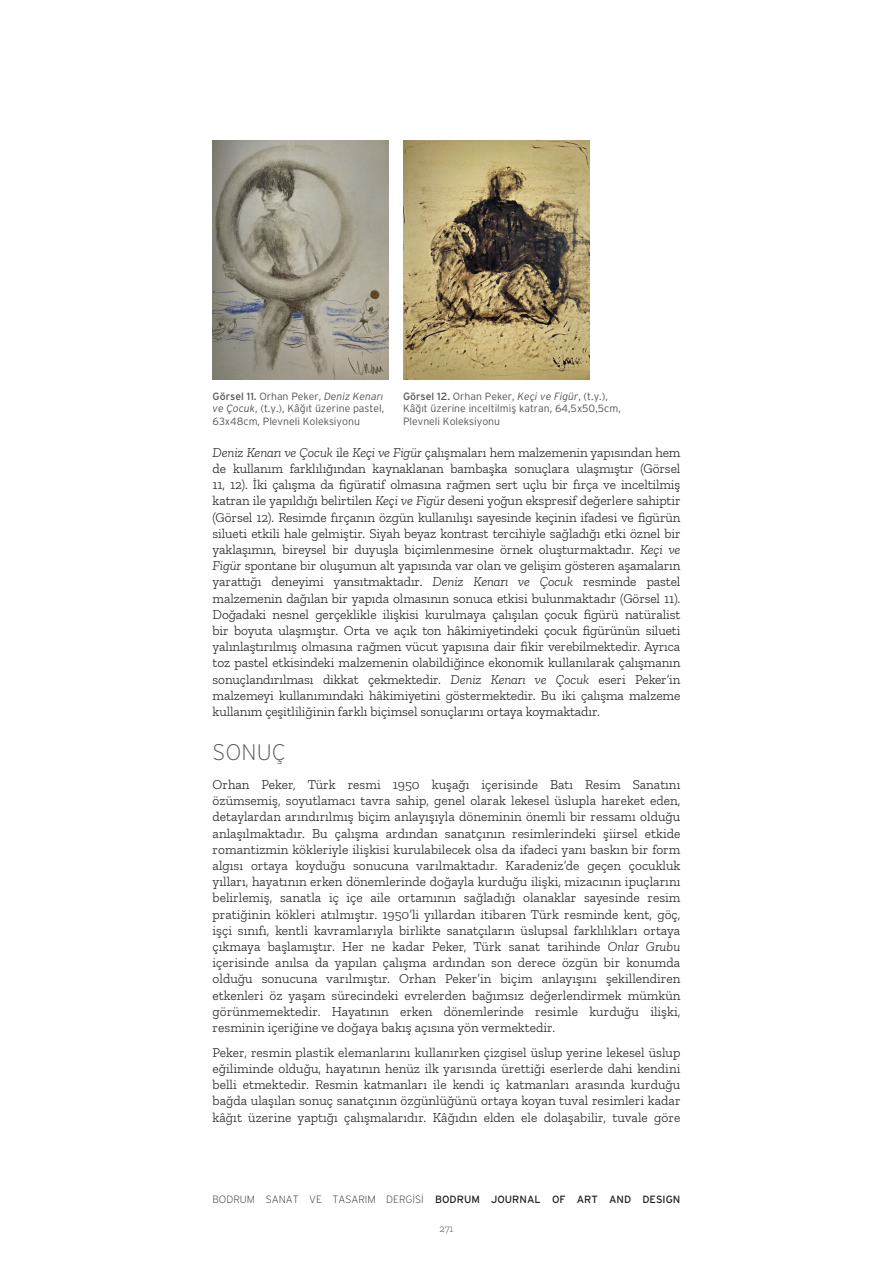
<style>
.page{position:relative;width:893px;height:1263px;background:#fff}
.page>*{position:absolute;margin:0;border:0;box-sizing:border-box;transform-origin:0 0}
.KAYNAKÇA_VE_sonuç_BAŞLIK{font:200 22.5px "Interstate";color:#525455}
.ana_metin{font:300 13.5px/16.2px "Zilla Slab";color:#231f20;text-align:justify}
.gorsel_etiketi{font:300 10.5px/12.6px "Interstate";color:#525455;text-align:justify}
.t1{font:200 10.5px "Interstate";color:#231f20}
.t2{font:300 10.5px "Zilla Slab";color:#626465}
.s1{font-weight:400}
.s2{font-style:italic}
</style>
<div class="page">
<img style="left:213px;top:140px;width:175px;height:239px">
<img style="left:403px;top:140px;width:186px;height:239px">
<p class="gorsel_etiketi" style="left:213px;top:390px;width:173px"><span class="s1">Görsel 11.</span> Orhan Peker, <span class="s2">Deniz Kenarı ve Çocuk</span>, (t.y.), Kâğıt üzerine pastel, 63x48cm, Plevneli Koleksiyonu</p>
<p class="gorsel_etiketi" style="left:403px;top:390px;width:219px;text-align:left"><span class="s1">Görsel 12.</span> Orhan Peker, <span class="s2">Keçi ve Figür</span>, (t.y.),<br>Kâğıt üzerine inceltilmiş katran, 64,5x50,5cm,<br>Plevneli Koleksiyonu</p>
<p class="ana_metin" style="left:213px;top:444px;width:469px"><span class="s2">Deniz Kenarı ve Çocuk</span> ile <span class="s2">Keçi ve Figür</span> çalışmaları hem malzemenin yapısından hem de kullanım farklılığından kaynaklanan bambaşka sonuçlara ulaşmıştır (Görsel 11, 12). İki çalışma da figüratif olmasına rağmen sert uçlu bir fırça ve inceltilmiş katran ile yapıldığı belirtilen <span class="s2">Keçi ve Figür</span> deseni yoğun ekspresif değerlere sahiptir (Görsel 12). Resimde fırçanın özgün kullanılışı sayesinde keçinin ifadesi ve figürün silueti etkili hale gelmiştir. Siyah beyaz kontrast tercihiyle sağladığı etki öznel bir yaklaşımın, bireysel bir duyuşla biçimlenmesine örnek oluşturmaktadır. <span class="s2">Keçi ve Figür</span> spontane bir oluşumun alt yapısında var olan ve gelişim gösteren aşamaların yarattığı deneyimi yansıtmaktadır. <span class="s2">Deniz Kenarı ve Çocuk</span> resminde pastel malzemenin dağılan bir yapıda olmasının sonuca etkisi bulunmaktadır (Görsel 11).<br>Doğadaki nesnel gerçeklikle ilişkisi kurulmaya çalışılan çocuk figürü natüralist bir boyuta ulaşmıştır. Orta ve açık ton hâkimiyetindeki çocuk figürünün silueti yalınlaştırılmış olmasına rağmen vücut yapısına dair fikir verebilmektedir. Ayrıca toz pastel etkisindeki malzemenin olabildiğince ekonomik kullanılarak çalışmanın sonuçlandırılması dikkat çekmektedir. <span class="s2">Deniz Kenarı ve Çocuk</span> eseri Peker’in malzemeyi kullanımındaki hâkimiyetini göstermektedir. Bu iki çalışma malzeme kullanım çeşitliliğinin farklı biçimsel sonuçlarını ortaya koymaktadır.</p>
<p class="KAYNAKÇA_VE_sonuç_BAŞLIK" style="left:213px;top:739px;width:75px">SONUÇ</p>
<p class="ana_metin" style="left:213px;top:776px;width:469px">Orhan Peker, Türk resmi 1950 kuşağı içerisinde Batı Resim Sanatını özümsemiş, soyutlamacı tavra sahip, genel olarak lekesel üslupla hareket eden, detaylardan arındırılmış biçim anlayışıyla döneminin önemli bir ressamı olduğu anlaşılmaktadır. Bu çalışma ardından sanatçının resimlerindeki şiirsel etkide romantizmin kökleriyle ilişkisi kurulabilecek olsa da ifadeci yanı baskın bir form algısı ortaya koyduğu sonucuna varılmaktadır. Karadeniz’de geçen çocukluk yılları, hayatının erken dönemlerinde doğayla kurduğu ilişki, mizacının ipuçlarını belirlemiş, sanatla iç içe aile ortamının sağladığı olanaklar sayesinde resim pratiğinin kökleri atılmıştır. 1950’li yıllardan itibaren Türk resminde kent, göç, işçi sınıfı, kentli kavramlarıyla birlikte sanatçıların üslupsal farklılıkları ortaya çıkmaya başlamıştır. Her ne kadar Peker, Türk sanat tarihinde <span class="s2">Onlar Grubu </span>içerisinde anılsa da yapılan çalışma ardından son derece özgün bir konumda olduğu sonucuna varılmıştır. Orhan Peker’in biçim anlayışını şekillendiren etkenleri öz yaşam sürecindeki evrelerden bağımsız değerlendirmek mümkün görünmemektedir. Hayatının erken dönemlerinde resimle kurduğu ilişki, resminin içeriğine ve doğaya bakış açısına yön vermektedir.</p>
<p class="ana_metin" style="left:213px;top:1044px;width:469px">Peker, resmin plastik elemanlarını kullanırken çizgisel üslup yerine lekesel üslup eğiliminde olduğu, hayatının henüz ilk yarısında ürettiği eserlerde dahi kendini belli etmektedir. Resmin katmanları ile kendi iç katmanları arasında kurduğu bağda ulaşılan sonuç sanatçının özgünlüğünü ortaya koyan tuval resimleri kadar kâğıt üzerine yaptığı çalışmalarıdır. Kâğıdın elden ele dolaşabilir, tuvale göre</p>
<p class="t1" style="left:213px;top:1193px;width:469px">BODRUM SANAT VE TASARIM DERGİSİ <span class="s1">BODRUM JOURNAL OF ART AND DESIGN</span></p>
<p class="t2" style="left:439px;top:1223px;width:16px">271</p>
</div>
